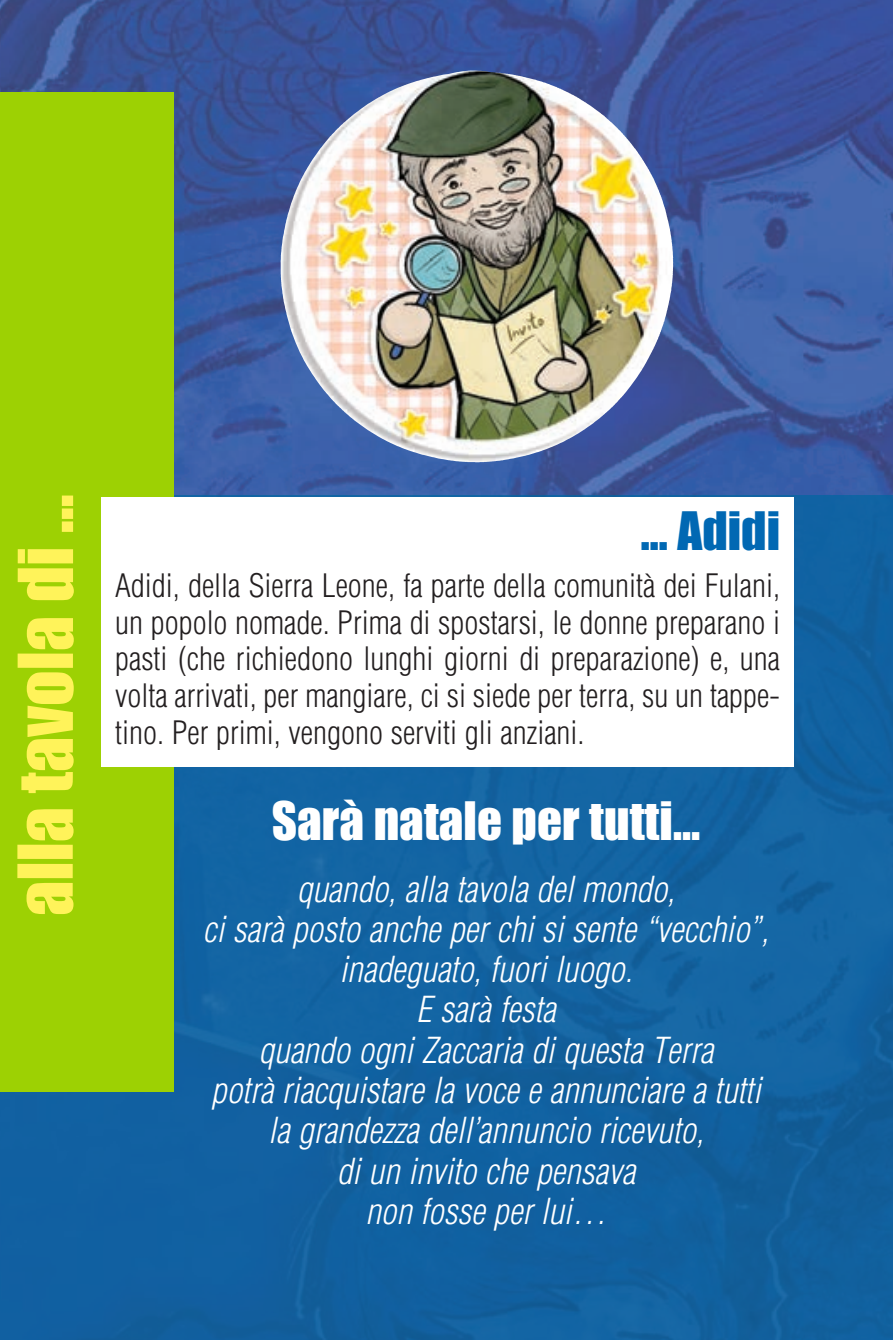
<style>
.page{position:relative;width:893px;height:1340px;background:#fff}
.page>*{position:absolute;margin:0;border:0;box-sizing:border-box;transform-origin:0 0}
.t1{font:70px "Impact";color:#fff35a}
.t2{font:49px "Impact";color:#fff}
.t3{font:49px "Impact";color:#0168b3}
.t4{font:italic 300 condensed 35px/40.2px "Helvetica";color:#fff;text-align:center}
.t5{font:300 condensed 31.5px/36.8px "Helvetica";color:#231f20;text-align:justify}
</style>
<div class="page">
<img style="left:1px;top:0;width:892px;height:495px">
<div style="left:0;top:495px;width:893px;height:844px;background:#1261a2"></div>
<img style="left:281px;top:105px;width:86px;height:158px">
<div style="left:0;top:92px;width:174px;height:999px;background:#9dd103"></div>
<div style="left:101px;top:497px;width:693px;height:269px;background:#fff"></div>
<h1 class="t1" style="left:8px;top:915px;width:423px;rotate:-90deg">alla tavola di ...</h1>
<h2 class="t3" style="left:641px;top:504px;width:141px">... Adidi</h2>
<p class="t5" style="left:115px;top:569px;width:666px">Adidi, della Sierra Leone, fa parte della comunità dei Fulani, un popolo nomade. Prima di spostarsi, le donne preparano i pasti (che richiedono lunghi giorni di preparazione) e, una volta arrivati, per mangiare, ci si siede per terra, su un tappe&shy;tino. Per primi, vengono serviti gli anziani.</p>
<h2 class="t2" style="left:272px;top:794px;width:430px">Sarà natale per tutti…</h2>
<p class="t4" style="left:203px;top:871px;width:567px">quando, alla tavola del mondo,<br>ci sarà posto anche per chi si sente “vecchio”, inadeguato, fuori luogo.<br>E sarà festa<br>quando ogni Zaccaria di questa Terra<br>potrà riacquistare la voce e annunciare a tutti la grandezza dell’annuncio ricevuto,<br>di un invito che pensava<br>non fosse per lui…</p>
</div>
